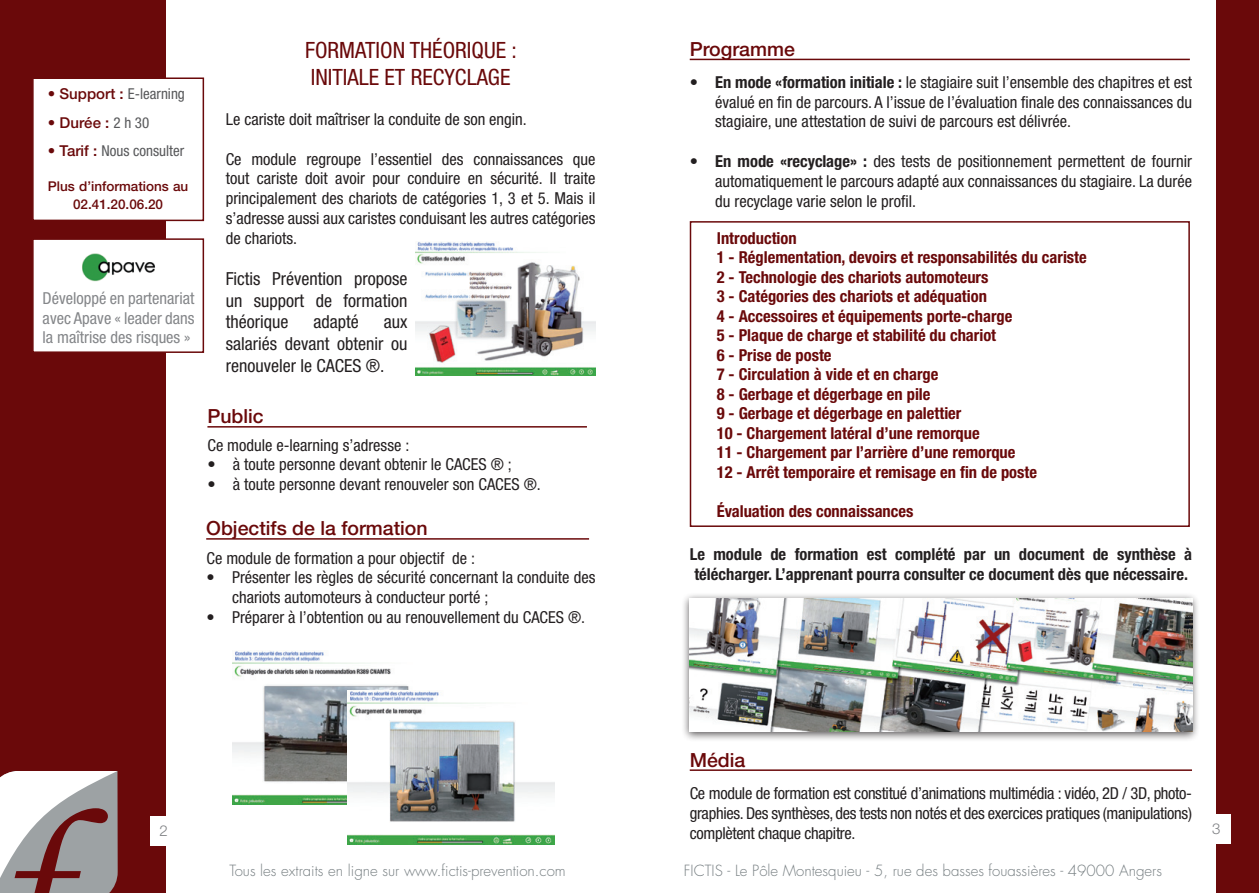
<style>
.page{position:relative;width:1259px;height:893px;background:#fff}
.page>*{position:absolute;margin:0;border:0;box-sizing:border-box;transform-origin:0 0}
.paragraphe_bloc{font:condensed 22.5px "Helvetica Neue";color:#6a090a}
.titre_de_partie{font:500 19.5px "Helvetica Neue";color:#6a090a}
.paragraphe_bloc-2{font:condensed 18px/21.6px "Helvetica Neue";color:#231f20;text-align:justify}
.paragraphe_bloc-3{font:condensed 16.5px/19.8px "Helvetica Neue";color:#231f20;text-align:justify}
.paragraphe_sommaire{font:700 condensed 16.5px "Helvetica Neue";color:#6a090a}
.paragraphe_bloc-4{font:700 condensed 16.5px/19.8px "Helvetica Neue";color:#231f20}
.paragraphe_bloc-5{font:condensed 16.5px/19.8px "Helvetica Neue";color:#848689;text-align:justify}
.paragraphe_courant{font:300 15px "Futura";color:#767e81}
.t1{font:condensed 15px "Helvetica Neue";color:#57585a}
.t2{font:500 15px "Helvetica Neue";color:#6a090a}
.t3{font:300 15px "Helvetica Neue";color:#808285}
.t4{font:500 13.5px/18px "Helvetica Neue";color:#6a090a;text-align:center}
.s1{font-weight:500;font-stretch:normal;color:#6a090a}
.s2{font-weight:400;font-stretch:condensed;color:#57585a}
.s3{font-weight:700}
</style>
<div class="page">
<div style="left:0;top:0;width:166px;height:893px;background:#6a090a"></div>
<div style="left:1216px;top:0;width:43px;height:893px;background:#6a090a"></div>
<div style="left:150px;top:816px;width:28px;height:30px;background:#fff"></div>
<div style="left:1202px;top:814px;width:28px;height:30px;background:#fff"></div>
<div style="left:32px;top:77px;width:172px;height:144px;background:#fff;border:2px solid #6a090a"></div>
<svg style="left:0;top:771px;width:118px;height:122px;background:#b5abad"></svg>
<div style="left:32px;top:238px;width:172px;height:115px;background:#fff;border:2px solid #6a090a"></div>
<hr style="left:207px;top:426px;width:380px;height:2px;background:#6a090a">
<hr style="left:206px;top:538px;width:383px;height:2px;background:#6a090a">
<div style="left:690px;top:221px;width:499px;height:306px;border:2px solid #6a090a"></div>
<hr style="left:690px;top:769px;width:502px;height:2px;background:#6a090a">
<div style="left:681px;top:592px;width:519px;height:150px;background:#231f20;opacity:.75"></div>
<img style="left:690px;top:598px;width:502px;height:133px">
<img style="left:232px;top:650px;width:177px;height:154px">
<img style="left:347px;top:690px;width:207px;height:154px">
<img style="left:416px;top:241px;width:179px;height:134px">
<img style="left:82px;top:253px;width:73px;height:29px">
<hr style="left:690px;top:59px;width:499px;height:1px;background:#6a090a">
<p class="t1" style="left:48px;top:85px;width:138px"><span class="s1">• Support :</span> E-learning</p>
<p class="t2" style="left:48px;top:114px;width:103px">• Durée : <span class="s2">2 h 30</span></p>
<p class="t1" style="left:48px;top:142px;width:138px"><span class="s1">• Tarif :</span> Nous consulter</p>
<p class="t4" style="left:48px;top:177px;width:142px">Plus d’informations au<br>02.41.20.06.20</p>
<p class="paragraphe_bloc-5" style="left:43px;top:288px;width:153px">Développé en partenariat avec Apave « leader dans la maîtrise des risques »</p>
<p class="paragraphe_bloc" style="left:305px;top:37px;width:213px">FORMATION THÉORIQUE :</p>
<p class="paragraphe_bloc" style="left:311px;top:64px;width:201px">INITIALE ET RECYCLAGE</p>
<p class="paragraphe_bloc-3" style="left:226px;top:109px;width:303px">Le cariste doit maîtriser la conduite de son engin.</p>
<p class="paragraphe_bloc-3" style="left:226px;top:149px;width:371px">Ce module regroupe l’essentiel des connaissances que tout cariste doit avoir pour conduire en sécurité. Il traite principalement des chariots de catégories 1, 3 et 5. Mais il s’adresse aussi aux caristes conduisant les autres catégories de chariots.</p>
<p class="paragraphe_bloc-2" style="left:226px;top:268px;width:183px">Fictis Prévention propose un support de formation théorique</p>
<p class="paragraphe_bloc-2" style="left:313px;top:311px;width:47px">adapté</p>
<p class="paragraphe_bloc-2" style="left:226px;top:311px;width:183px;text-indent:158px">aux salariés devant obtenir ou renouveler le CACES ®.</p>
<p class="titre_de_partie" style="left:207px;top:405px;width:58px">Public</p>
<p class="paragraphe_bloc-3" style="left:207px;top:435px;width:203px">Ce module e-learning s’adresse :</p>
<p class="paragraphe_bloc-3" style="left:207px;top:455px;width:306px">• à toute personne devant obtenir le CACES ® ;</p>
<p class="paragraphe_bloc-3" style="left:207px;top:474px;width:335px">• à toute personne devant renouveler son CACES ®.</p>
<p class="titre_de_partie" style="left:206px;top:517px;width:223px">Objectifs de la formation</p>
<p class="paragraphe_bloc-3" style="left:206px;top:548px;width:270px">Ce module de formation a pour objectif de :</p>
<p class="paragraphe_bloc-3" style="left:232px;top:567px;width:365px;text-indent:-26px">• Présenter les règles de sécurité concernant la conduite des chariots automoteurs à conducteur porté ;</p>
<p class="paragraphe_bloc-3" style="left:206px;top:607px;width:380px">• Préparer à l’obtention ou au renouvellement du CACES ®.</p>
<p class="titre_de_partie" style="left:690px;top:37px;width:107px">Programme</p>
<p class="paragraphe_bloc-3" style="left:715px;top:72px;width:478px;text-indent:-26px"><span class="s3">• En mode «formation initiale :</span> le stagiaire suit l’ensemble des chapitres et est évalué en fin de parcours. A l’issue de l’évaluation finale des connaissances du stagiaire, une attestation de suivi de parcours est délivrée.</p>
<p class="paragraphe_bloc-3" style="left:715px;top:151px;width:478px;text-indent:-26px"><span class="s3">• En mode «recyclage» :</span> des tests de positionnement permettent de fournir automatiquement le parcours adapté aux connaissances du stagiaire. La durée du recyclage varie selon le profil.</p>
<p class="paragraphe_sommaire" style="left:717px;top:228px;width:81px">Introduction</p>
<p class="paragraphe_sommaire" style="left:717px;top:248px;width:371px">1 - Réglementation, devoirs et responsabilités du cariste</p>
<p class="paragraphe_sommaire" style="left:717px;top:267px;width:273px">2 - Technologie des chariots automoteurs</p>
<p class="paragraphe_sommaire" style="left:717px;top:287px;width:272px">3 - Catégories des chariots et adéquation</p>
<p class="paragraphe_sommaire" style="left:717px;top:306px;width:297px">4 - Accessoires et équipements porte-charge</p>
<p class="paragraphe_sommaire" style="left:717px;top:326px;width:281px">5 - Plaque de charge et stabilité du chariot</p>
<p class="paragraphe_sommaire" style="left:717px;top:345px;width:116px">6 - Prise de poste</p>
<p class="paragraphe_sommaire" style="left:717px;top:365px;width:223px">7 - Circulation à vide et en charge</p>
<p class="paragraphe_sommaire" style="left:717px;top:384px;width:215px">8 - Gerbage et dégerbage en pile</p>
<p class="paragraphe_sommaire" style="left:717px;top:404px;width:246px">9 - Gerbage et dégerbage en palettier</p>
<p class="paragraphe_sommaire" style="left:717px;top:423px;width:264px">10 - Chargement latéral d’une remorque</p>
<p class="paragraphe_sommaire" style="left:717px;top:443px;width:300px">11 - Chargement par l’arrière d’une remorque</p>
<p class="paragraphe_sommaire" style="left:717px;top:462px;width:322px">12 - Arrêt temporaire et remisage en fin de poste</p>
<p class="paragraphe_sommaire" style="left:717px;top:501px;width:198px">Évaluation des connaissances</p>
<p class="paragraphe_bloc-4" style="left:690px;top:544px;width:504px">Le module de formation est complété par un document de synthèse à télécharger. L’apprenant pourra consulter ce document dès que nécessaire.</p>
<p class="titre_de_partie" style="left:690px;top:748px;width:57px">Média</p>
<p class="paragraphe_bloc-3" style="left:690px;top:783px;width:504px">Ce module de formation est constitué d’animations multimédia : vidéo, 2D / 3D, photo&shy;graphies. Des synthèses, des tests non notés et des exercices pratiques (manipulations) complètent chaque chapitre.</p>
<p class="t3" style="left:160px;top:821px;width:10px">2</p>
<p class="t3" style="left:1212px;top:819px;width:10px">3</p>
<p class="paragraphe_courant" style="left:684px;top:861px;width:479px">FICTIS - Le Pôle Montesquieu - 5, rue des basses fouassières - 49000 Angers</p>
<p class="paragraphe_courant" style="left:229px;top:861px;width:338px">Tous les extraits en ligne sur www.fictis-prevention.com</p>
</div>
